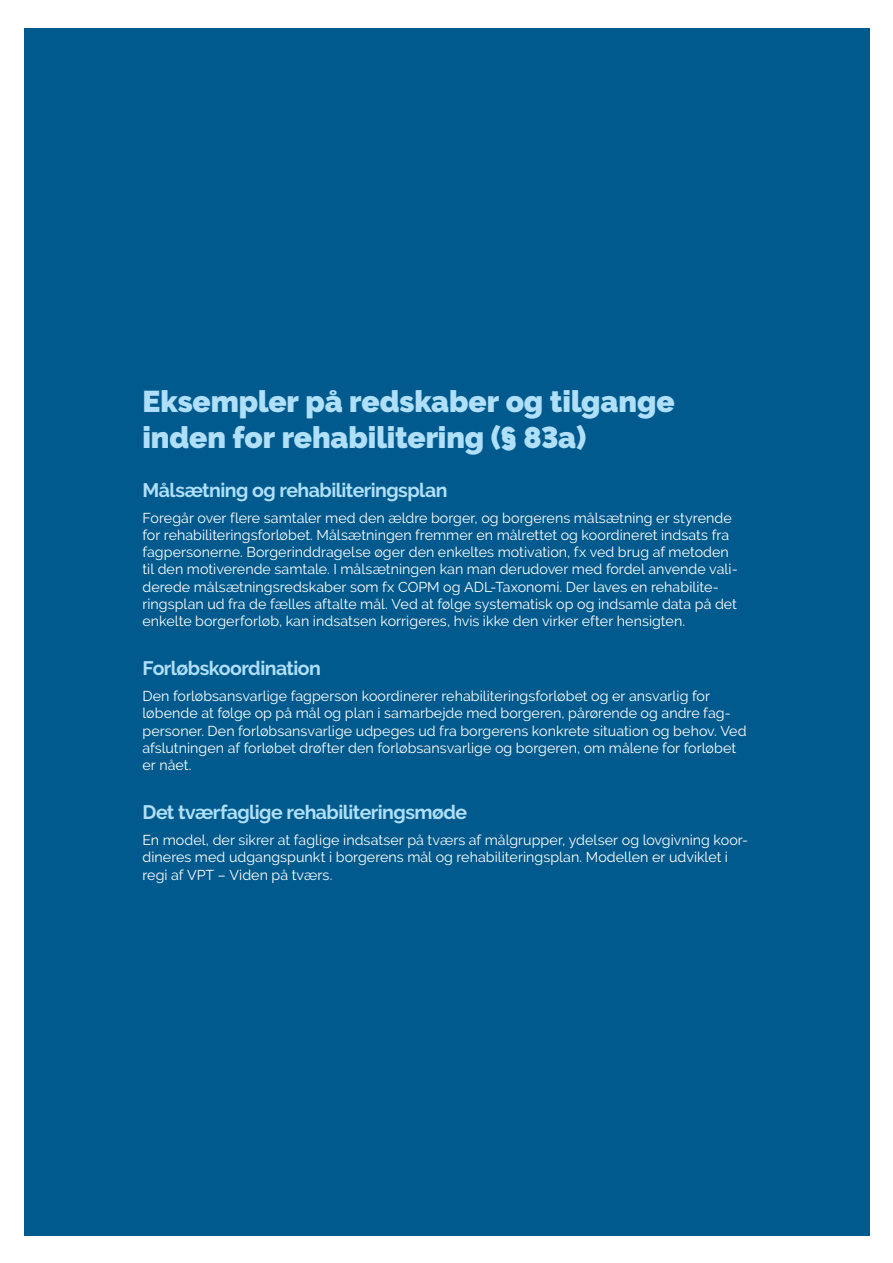
<style>
.page{position:relative;width:893px;height:1263px;background:#fff}
.page>*{position:absolute;margin:0;border:0;box-sizing:border-box;transform-origin:0 0}
.t1{font:900 30px/36px "Raleway";letter-spacing:-.005em;color:#afdff9}
.t2{font:700 19.5px "Raleway";letter-spacing:-.025em;color:#afdff9}
.t3{font:14.25px/17.2px "Raleway";letter-spacing:.005em;color:#fff}
</style>
<div class="page">
<div style="left:24px;top:28px;width:845px;height:1207px;background:#005a8d"></div>
<h1 class="t1" style="left:142px;top:383px;width:534px">Eksempler på redskaber og tilgange inden for rehabilitering (§ 83a)</h1>
<h2 class="t2" style="left:142px;top:479px;width:307px">Målsætning og rehabiliteringsplan</h2>
<p class="t3" style="left:142px;top:509px;width:597px">Foregår over flere samtaler med den ældre borger, og borgerens målsætning er styrende for rehabiliteringsforløbet. Målsætningen fremmer en målrettet og koordineret indsats fra fagpersonerne. Borgerinddragelse øger den enkeltes motivation, fx ved brug af metoden til den motiverende samtale. I målsætningen kan man derudover med fordel anvende vali&shy;derede målsætningsredskaber som fx COPM og ADL-Taxonomi. Der laves en rehabilite&shy;ringsplan ud fra de fælles aftalte mål. Ved at følge systematisk op og indsamle data på det enkelte borgerforløb, kan indsatsen korrigeres, hvis ikke den virker efter hensigten.</p>
<h2 class="t2" style="left:142px;top:657px;width:180px">Forløbskoordination</h2>
<p class="t3" style="left:142px;top:687px;width:606px">Den forløbsansvarlige fagperson koordinerer rehabiliteringsforløbet og er ansvarlig for løbende at følge op på mål og plan i samarbejde med borgeren, pårørende og andre fag&shy;personer. Den forløbsansvarlige udpeges ud fra borgerens konkrete situation og behov. Ved afslutningen af forløbet drøfter den forløbsansvarlige og borgeren, om målene for forløbet er nået.</p>
<h2 class="t2" style="left:142px;top:801px;width:326px">Det tværfaglige rehabiliteringsmøde</h2>
<p class="t3" style="left:142px;top:831px;width:607px">En model, der sikrer at faglige indsatser på tværs af målgrupper, ydelser og lovgivning koor&shy;dineres med udgangspunkt i borgerens mål og rehabiliteringsplan. Modellen er udviklet i regi af VPT – Viden på tværs.</p>
</div>
